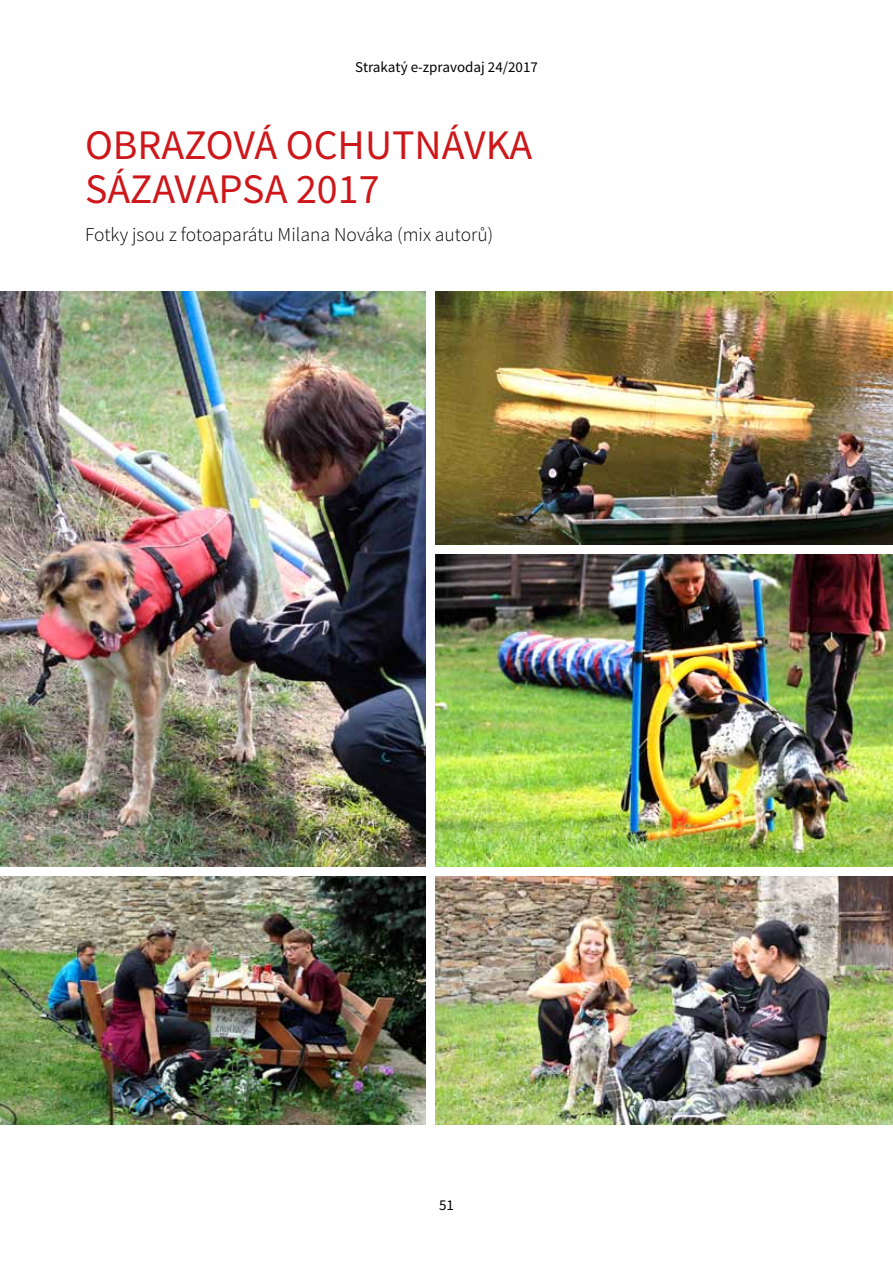
<style>
.page{position:relative;width:893px;height:1263px;background:#fff}
.page>*{position:absolute;margin:0;border:0;box-sizing:border-box;transform-origin:0 0}
.t1{font:42px "Source Sans Pro";color:#cd171a}
.t2{font:300 19.5px "Source Sans Pro";color:#000}
.t3{font:15px "Source Sans Pro";color:#000}
</style>
<div class="page">
<img style="left:0;top:291px;width:425px;height:575px">
<img style="left:0;top:877px;width:425px;height:248px">
<img style="left:436px;top:877px;width:457px;height:248px">
<img style="left:436px;top:291px;width:457px;height:253px">
<img style="left:436px;top:555px;width:457px;height:311px">
<p class="t3" style="left:355px;top:58px;width:184px">STRAKATÝ E-ZPRAVODAJ 24/2017</p>
<h1 class="t1" style="left:85px;top:119px;width:25px">OBRAZ</h1>
<h1 class="t1" style="left:206px;top:119px;width:133px">OVÁ OCHU</h1>
<h1 class="t1" style="left:392px;top:119px;width:96px">TNÁVKA</h1>
<h1 class="t1" style="left:85px;top:163px;width:69px">SÁZAVAPSA</h1>
<h1 class="t1" style="left:296px;top:163px;width:85px">2017</h1>
<p class="t2" style="left:85px;top:222px;width:410px">Fotky jsou z fotoaparátu Milana Nováka (mix autorů)</p>
<p class="t3" style="left:439px;top:1196px;width:16px">51</p>
</div>
